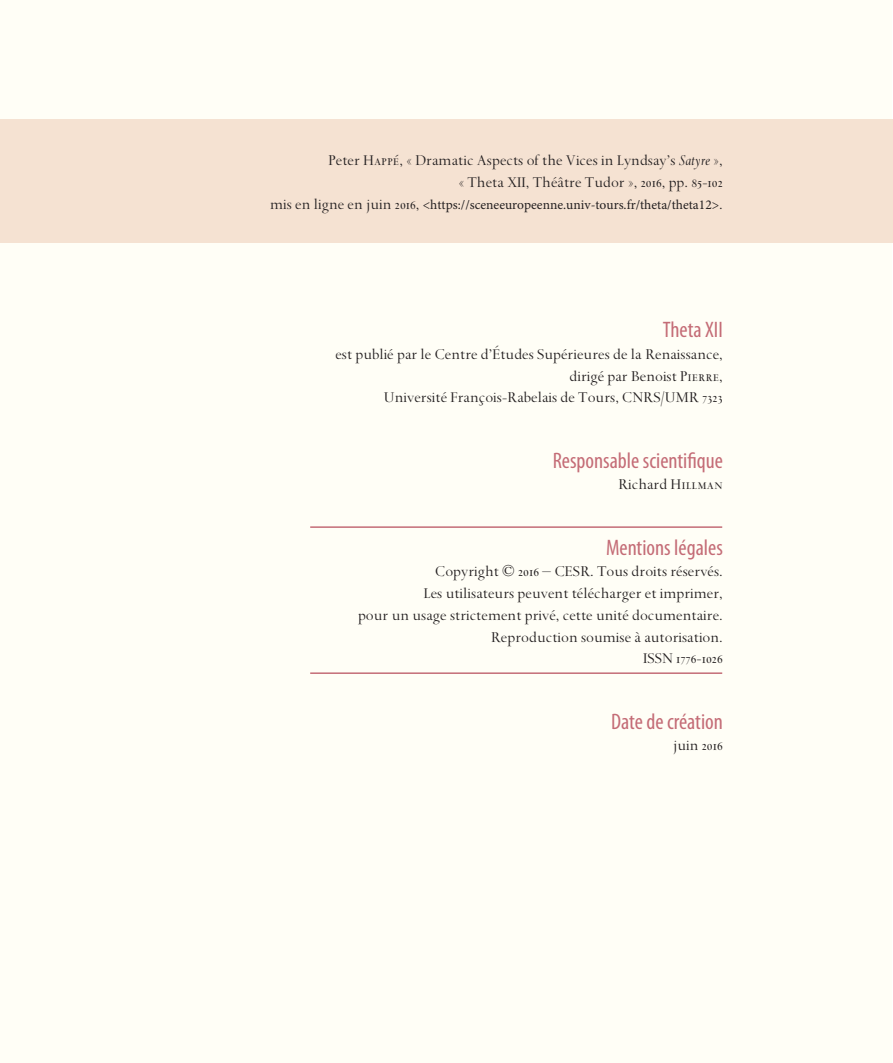
<style>
.page{position:relative;width:893px;height:1063px;background:#fff}
.page>*{position:absolute;margin:0;border:0;box-sizing:border-box;transform-origin:0 0}
.t1{font:condensed 22.5px "Myriad Pro";color:#c46c76}
.t2{font:16.5px/21.8px "Spectrum";color:#231f20;text-align:right}
.t3{font:16.5px "Spectrum MT SC";color:#231f20}
.t4{font:13.5px "Minion Pro";color:#231f20}
.s1{font-family:"Spectrum MT SC"}
.s2{font-style:italic}
.s3{font-family:"Spectrum MT Expert"}
.s4{font-family:"Spectrum";font-size:16.5px}
.s5{font-family:"Spectrum MT Expert";font-size:16.5px}
.s6{font-family:"Spectrum"}
</style>
<div class="page">
<div style="left:0;top:0;width:891px;height:1063px;background:#fffef6"></div>
<hr style="left:310px;top:526px;width:412px;height:2px;background:#c46c76">
<hr style="left:310px;top:672px;width:412px;height:2px;background:#c46c76">
<div style="left:0;top:119px;width:893px;height:124px;background:#f5e2d2"></div>
<p class="t2" style="left:329px;top:150px;width:396px">Peter <span class="s1">Happé</span>, « Dramatic Aspects of the Vices in Lyndsay’s <span class="s2">Satyre</span> », « Theta XII, Théâtre Tudor », <span class="s3">2016</span>, pp. <span class="s3">85-102</span></p>
<p class="t4" style="left:270px;top:195px;width:454px"><span class="s4">mis en ligne en juin</span> <span class="s5">2016</span><span class="s4">,</span> &lt;https://sceneeuropeenne.univ-tours.fr/theta/theta12&gt;<span class="s4">.</span></p>
<h1 class="t1" style="left:663px;top:316px;width:62px">Theta XII</h1>
<p class="t2" style="left:335px;top:343px;width:389px">est publié par le Centre d’Études Supérieures de la Renaissance, dirigé par Benoist <span class="s1">Pierre,<br></span>Université François-Rabelais de Tours, CNRS/UMR <span class="s1">7323</span></p>
<h1 class="t1" style="left:553px;top:447px;width:172px">Responsable scientifique</h1>
<p class="t2" style="left:618px;top:474px;width:106px">Richard <span class="s1">Hillman</span></p>
<h1 class="t1" style="left:606px;top:534px;width:118px">Mentions légales</h1>
<p class="t2" style="left:358px;top:561px;width:366px">Copyright © <span class="s3">2016</span> – CESR. Tous droits réservés.<br>Les utilisateurs peuvent télécharger et imprimer,<br>pour un usage strictement privé, cette unité documentaire.<br>Reproduction soumise à autorisation.</p>
<p class="t3" style="left:643px;top:650px;width:81px"><span class="s6">ISSN</span> 1776-1026</p>
<h1 class="t1" style="left:611px;top:708px;width:113px">Date de création</h1>
<p class="t2" style="left:673px;top:735px;width:51px">juin <span class="s3">2016</span></p>
</div>
